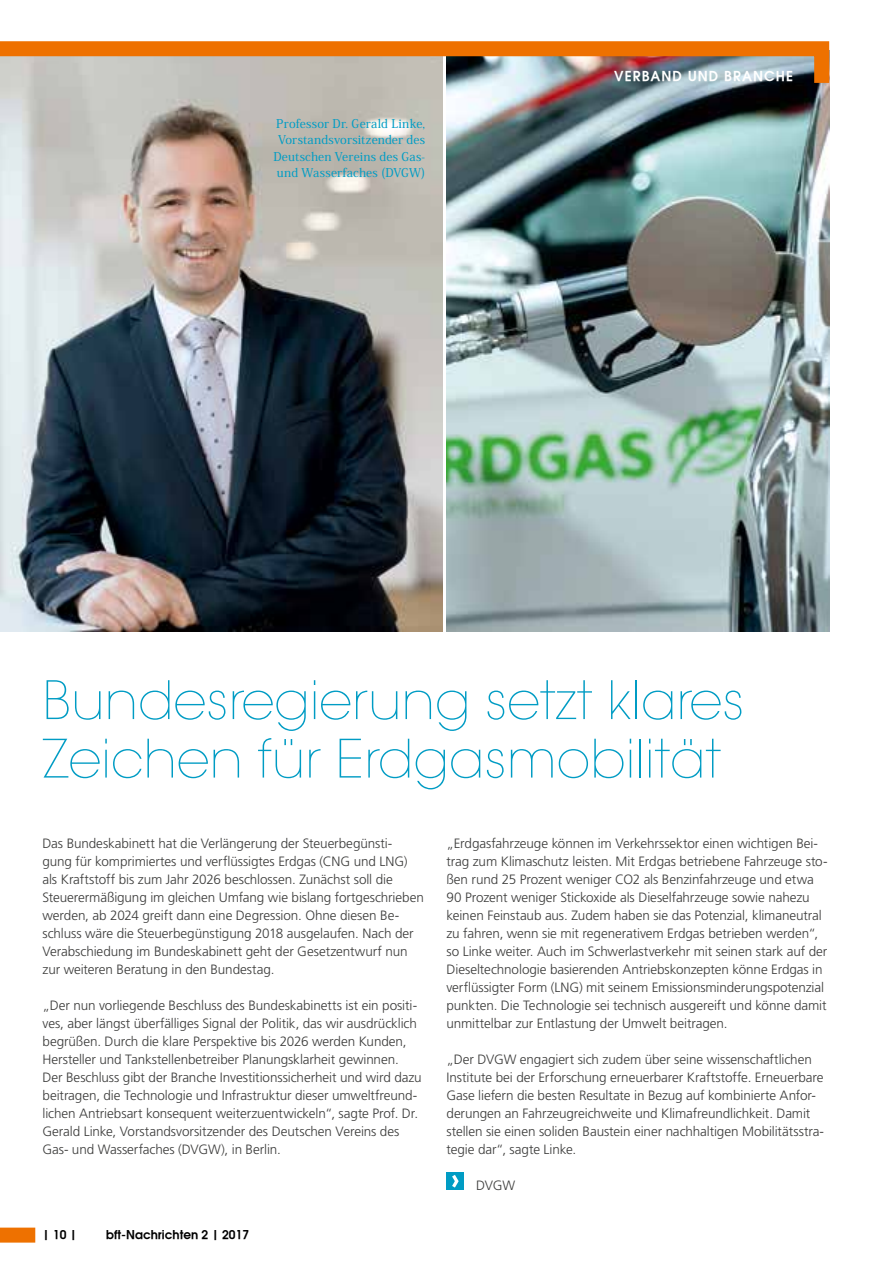
<style>
.page{position:relative;width:893px;height:1263px;background:#fff}
.page>*{position:absolute;margin:0;border:0;box-sizing:border-box;transform-origin:0 0}
.t1{font:200 52.5px/58.5px "Avant Garde";color:#009cc4}
.t2{font:300 13.5px/18px "Frutiger LT Pro";letter-spacing:-.01em;color:#3b3b3a}
.t3{font:600 13.5px "Avant Garde";letter-spacing:.08em;color:#fff}
.t4{font:500 12px/16.5px "Koz Min Pr 6 N";letter-spacing:.01em;color:#009cc4;text-align:center}
.t5{font:600 12px "Avant Garde";color:#000}
</style>
<div class="page">
<img style="left:0;top:98px;width:442px;height:534px">
<img style="left:446px;top:98px;width:383px;height:534px">
<div style="left:0;top:1227px;width:35px;height:15px;background:#ee7100"></div>
<img style="left:0;top:41px;width:830px;height:57px">
<div style="left:446px;top:1173px;width:17px;height:17px;background:#009cc4"></div>
<svg style="left:449px;top:1172px;width:12px;height:16px"></svg>
<p class="t4" style="left:273px;top:115px;width:153px">Professor Dr. Gerald Linke,<br>Vorstandsvorsitzender des<br>Deutschen Vereins des Gas&shy;und Wasserfaches (DVGW)</p>
<p class="t3" style="left:614px;top:67px;width:180px">VERBAND UND BRANCHE</p>
<h1 class="t1" style="left:43px;top:672px;width:703px">Bundesregierung setzt klares<br>Zeichen für Erdgasmobilität</h1>
<p class="t2" style="left:43px;top:834px;width:383px">Das Bundeskabinett hat die Verlängerung der Steuerbegünsti&shy;gung für komprimiertes und verflüssigtes Erdgas (CNG und LNG) als Kraftstoff bis zum Jahr 2026 beschlossen. Zunächst soll die Steuerermäßigung im gleichen Umfang wie bislang fortgeschrieben werden, ab 2024 greift dann eine Degression. Ohne diesen Be&shy;schluss wäre die Steuerbegünstigung 2018 ausgelaufen. Nach der Verabschiedung im Bundeskabinett geht der Gesetzentwurf nun zur weiteren Beratung in den Bundestag.</p>
<p class="t2" style="left:43px;top:996px;width:381px">„Der nun vorliegende Beschluss des Bundeskabinetts ist ein positi&shy;ves, aber längst überfälliges Signal der Politik, das wir ausdrücklich begrüßen. Durch die klare Perspektive bis 2026 werden Kunden, Hersteller und Tankstellenbetreiber Planungsklarheit gewinnen.<br>Der Beschluss gibt der Branche Investitionssicherheit und wird dazu beitragen, die Technologie und Infrastruktur dieser umweltfreund&shy;lichen Antriebsart konsequent weiterzuentwickeln“, sagte Prof. Dr.<br>Gerald Linke, Vorstandsvorsitzender des Deutschen Vereins des Gas- und Wasserfaches (DVGW), in Berlin.</p>
<p class="t5" style="left:43px;top:1227px;width:36px">| 10 |</p>
<p class="t5" style="left:106px;top:1227px;width:144px">bft-Nachrichten 2 | 2017</p>
<p class="t2" style="left:446px;top:834px;width:383px">„Erdgasfahrzeuge können im Verkehrssektor einen wichtigen Bei&shy;trag zum Klimaschutz leisten. Mit Erdgas betriebene Fahrzeuge sto&shy;ßen rund 25 Prozent weniger CO2 als Benzinfahrzeuge und etwa 90 Prozent weniger Stickoxide als Dieselfahrzeuge sowie nahezu keinen Feinstaub aus. Zudem haben sie das Potenzial, klimaneutral zu fahren, wenn sie mit regenerativem Erdgas betrieben werden“, so Linke weiter. Auch im Schwerlastverkehr mit seinen stark auf der Dieseltechnologie basierenden Antriebskonzepten könne Erdgas in verflüssigter Form (LNG) mit seinem Emissionsminderungspotenzial punkten. Die Technologie sei technisch ausgereift und könne damit unmittelbar zur Entlastung der Umwelt beitragen.</p>
<p class="t2" style="left:446px;top:1050px;width:379px">„Der DVGW engagiert sich zudem über seine wissenschaftlichen Institute bei der Erforschung erneuerbarer Kraftstoffe. Erneuerbare Gase liefern die besten Resultate in Bezug auf kombinierte Anfor&shy;derungen an Fahrzeugreichweite und Klimafreundlichkeit. Damit stellen sie einen soliden Baustein einer nachhaltigen Mobilitätsstra&shy;tegie dar“, sagte Linke.</p>
<p class="t2" style="left:476px;top:1176px;width:40px">DVGW</p>
</div>
